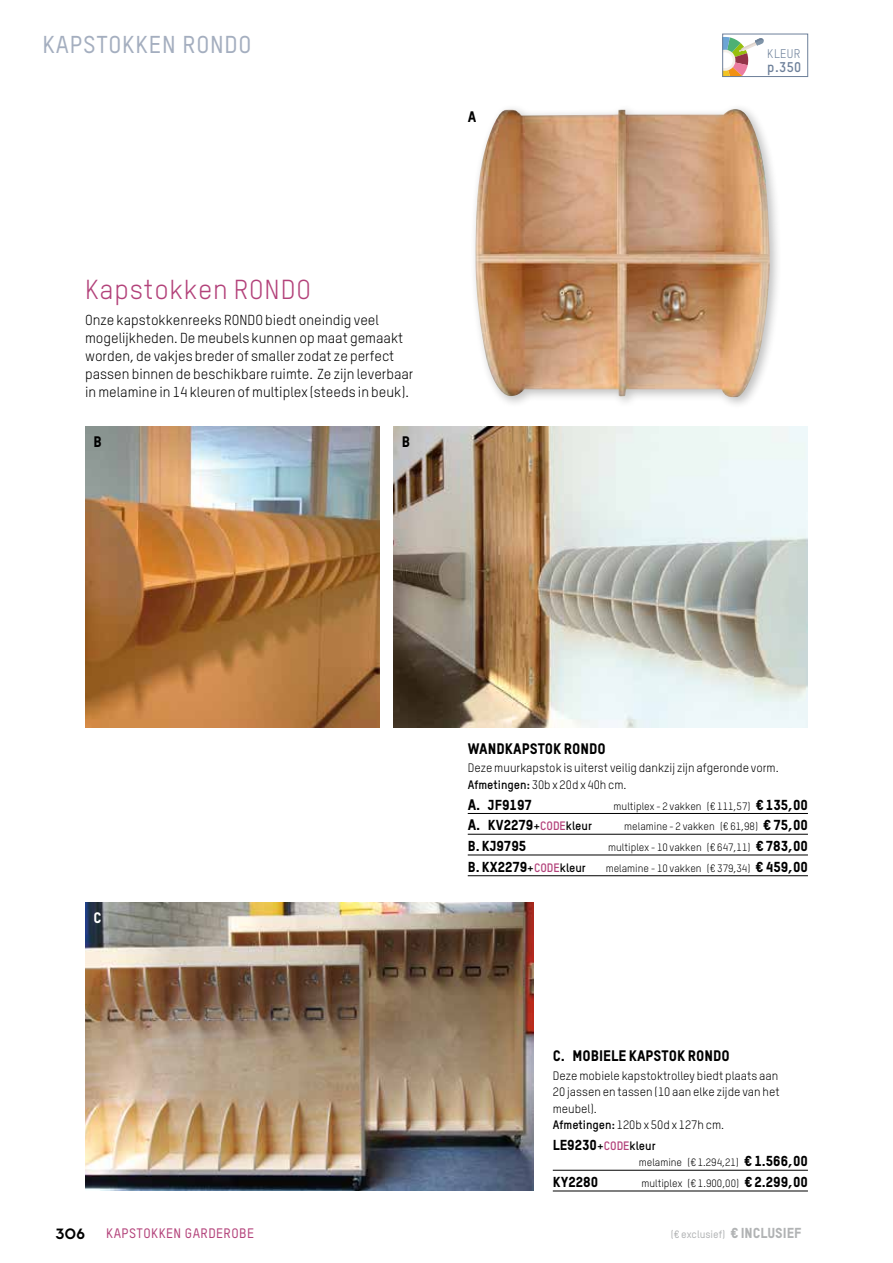
<style>
.page{position:relative;width:893px;height:1263px;background:#fff}
.page>*{position:absolute;margin:0;border:0;box-sizing:border-box;transform-origin:0 0}
.t1{font:27px "TSTAR";letter-spacing:.03em;color:#b3427a}
.t2{font:500 24px "TSTAR";letter-spacing:.03em;color:#a4aebf}
.t3{font:15px "TSTAR Headline";color:#000}
.t4{font:15px "Chalet Tokyo";color:#000}
.t5{font:15px "TSTAR Headline";color:#fff}
.t6{font:14.25px/18px "TSTAR";color:#000}
.t7{font:14.25px "TSTAR Headline";color:#000}
.t8{font:700 13.8px "TSTAR";color:#6d809a}
.t9{font:500 13.5px "TSTAR";letter-spacing:.03em;color:#b3427a}
.t10{font:12.3px "TSTAR";letter-spacing:.03em;color:#6d809a}
.t11{font:12px/16.5px "TSTAR";color:#000}
.t12{font:10.5px "TSTAR";color:#000}
.t13{font:500 10.5px "TSTAR";color:#b1b3b4}
.s1{font-weight:700}
.s2{font-size:15px}
.s3{font-family:"TSTAR Headline";font-size:14.25px}
.s4{font-family:"TSTAR";font-weight:700;font-size:12px}
.s5{font-family:"TSTAR";font-weight:700;font-size:12px;color:#b3427a}
.s6{font-family:"TSTAR Headline";font-weight:400;font-size:14.25px}
</style>
<div class="page">
<div style="left:469px;top:103px;width:313px;height:306px;background:#000;opacity:.25"></div>
<img style="left:475px;top:109px;width:295px;height:288px">
<img style="left:85px;top:427px;width:295px;height:300px">
<img style="left:393px;top:427px;width:415px;height:300px">
<img style="left:85px;top:902px;width:448px;height:289px">
<hr style="left:468px;top:813px;width:340px;height:1px;background:#000">
<hr style="left:468px;top:834px;width:340px;height:1px;background:#000">
<hr style="left:468px;top:855px;width:340px;height:1px;background:#000">
<hr style="left:468px;top:875px;width:340px;height:1px;background:#000">
<hr style="left:553px;top:1170px;width:255px;height:1px;background:#000">
<hr style="left:553px;top:1191px;width:255px;height:1px;background:#000">
<svg style="left:724px;top:37px;width:40px;height:38px"></svg>
<div style="left:722px;top:34px;width:86px;height:43px;border:1px solid #6d809a"></div>
<h2 class="t2" style="left:43px;top:29px;width:210px">KAPSTOKKEN RONDO</h2>
<p class="t3" style="left:468px;top:107px;width:10px">A</p>
<h1 class="t1" style="left:85px;top:273px;width:227px">Kapstokken RONDO</h1>
<p class="t6" style="left:85px;top:311px;width:330px">Onze kapstokkenreeks RONDO biedt oneindig veel mogelijkheden. De meubels kunnen op maat gemaakt worden, de vakjes breder of smaller zodat ze perfect passen binnen de beschikbare ruimte. Ze zijn leverbaar in melamine in 14 kleuren of multiplex (steeds in beuk).</p>
<p class="t3" style="left:94px;top:432px;width:10px">B</p>
<p class="t3" style="left:402px;top:432px;width:10px">B</p>
<p class="t10" style="left:767px;top:46px;width:35px">KLEUR</p>
<p class="t8" style="left:767px;top:58px;width:36px">p.350</p>
<p class="t5" style="left:94px;top:908px;width:10px">C</p>
<p class="t3" style="left:468px;top:739px;width:140px">WANDKAPSTOK RONDO</p>
<p class="t11" style="left:468px;top:760px;width:312px">Deze muurkapstok is uiterst veilig dankzij zijn afgeronde vorm.<br><span class="s1">Afmetingen:</span> 30b x 20d x 40h cm.</p>
<p class="t7" style="left:468px;top:795px;width:66px"><span class="s2">A.</span> JF9197</p>
<p class="t12" style="left:614px;top:799px;width:196px">multiplex - 2 vakken (€ 111,57) <span class="s3">€ 135,00</span></p>
<p class="t7" style="left:468px;top:816px;width:126px"><span class="s2">A.</span> KV2279<span class="s4">+</span><span class="s5">CODE</span><span class="s4">kleur</span></p>
<p class="t12" style="left:624px;top:820px;width:185px">melamine - 2 vakken (€ 61,98) <span class="s3">€ 75,00</span></p>
<p class="t7" style="left:468px;top:837px;width:60px">B. KJ9795</p>
<p class="t12" style="left:608px;top:841px;width:201px">multiplex - 10 vakken (€ 647,11) <span class="s3">€ 783,00</span></p>
<p class="t7" style="left:468px;top:858px;width:120px">B. KX2279<span class="s4">+</span><span class="s5">CODE</span><span class="s4">kleur</span></p>
<p class="t12" style="left:606px;top:862px;width:204px">melamine - 10 vakken (€ 379,34) <span class="s3">€ 459,00</span></p>
<p class="t3" style="left:553px;top:1046px;width:179px">C. MOBIELE KAPSTOK RONDO</p>
<p class="t11" style="left:553px;top:1067px;width:228px">Deze mobiele kapstoktrolley biedt plaats aan<br>20 jassen en tassen (10 aan elke zijde van het meubel).<br><span class="s1">Afmetingen:</span> 120b x 50d x 127h cm.</p>
<p class="t7" style="left:553px;top:1136px;width:104px">LE9230<span class="s4">+</span><span class="s5">CODE</span><span class="s4">kleur</span></p>
<p class="t12" style="left:639px;top:1156px;width:171px">melamine (€ 1.294,21) <span class="s3">€ 1.566,00</span></p>
<p class="t7" style="left:553px;top:1173px;width:47px">KY2280</p>
<p class="t12" style="left:641px;top:1177px;width:168px">multiplex (€ 1.900,00) <span class="s3">€ 2.299,00</span></p>
<p class="t4" style="left:56px;top:1224px;width:31px">306</p>
<p class="t9" style="left:106px;top:1225px;width:149px">KAPSTOKKEN GARDEROBE</p>
<p class="t13" style="left:671px;top:1228px;width:132px">(€ exclusief) <span class="s6">€ INCLUSIEF</span></p>
</div>
